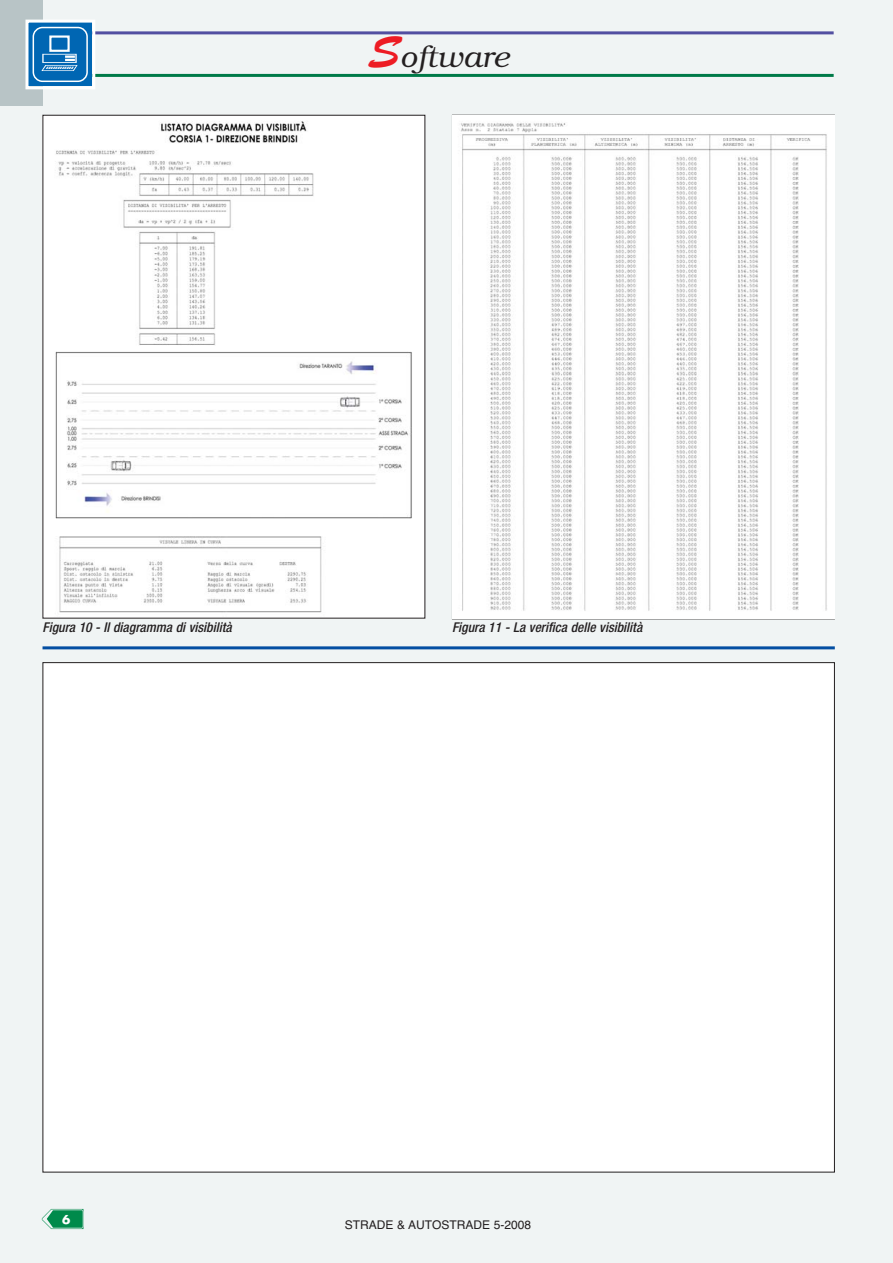
<style>
.page{position:relative;width:893px;height:1263px;background:#fff}
.page>*{position:absolute;margin:0;border:0;box-sizing:border-box;transform-origin:0 0}
.t1{font:italic 300 30px "Bookman";color:#231f20}
.t2{font:italic 500 condensed 13.5px "Helvetica Neue";color:#231f20}
.t3{font:12px "Helvetica";color:#231f20}
.t4{font:700 12px "Futura";color:#fff}
.s1{font-family:"Brush Script";font-weight:400;font-style:normal;font-size:45px;color:#ed1c24}
</style>
<div class="page">
<div style="left:0;top:0;width:892px;height:1263px;background:#f0f4f4"></div>
<img style="left:42px;top:1209px;width:41px;height:20px">
<hr style="left:44px;top:31px;width:790px;height:3px;background:#524fa1">
<hr style="left:44px;top:74px;width:790px;height:3px;background:#007a48">
<div style="left:0;top:0;width:42px;height:106px;background:#b8c4c6"></div>
<svg style="left:29px;top:24px;width:62px;height:61px"></svg>
<div style="left:25px;top:20px;width:70px;height:69px;border:3px solid #fff"></div>
<svg style="left:33px;top:27px;width:55px;height:55px;background:#3485c2"></svg>
<div style="left:43px;top:663px;width:791px;height:509px;background:#fff"></div>
<hr style="left:43px;top:646px;width:792px;height:3px;background:#034ea2">
<img style="left:45px;top:117px;width:378px;height:500px">
<img style="left:453px;top:116px;width:381px;height:502px">
<h1 class="t1" style="left:368px;top:46px;width:143px"><span class="s1">S</span>oftware</h1>
<p class="t2" style="left:43px;top:622px;width:191px">Figura 10 - Il diagramma di visibilità</p>
<p class="t2" style="left:452px;top:623px;width:192px">Figura 11 - La verifica delle visibilità</p>
<p class="t4" style="left:62px;top:1214px;width:10px">6</p>
<p class="t3" style="left:345px;top:1220px;width:188px">STRADE &amp; AUTOSTRADE 5-2008</p>
</div>
